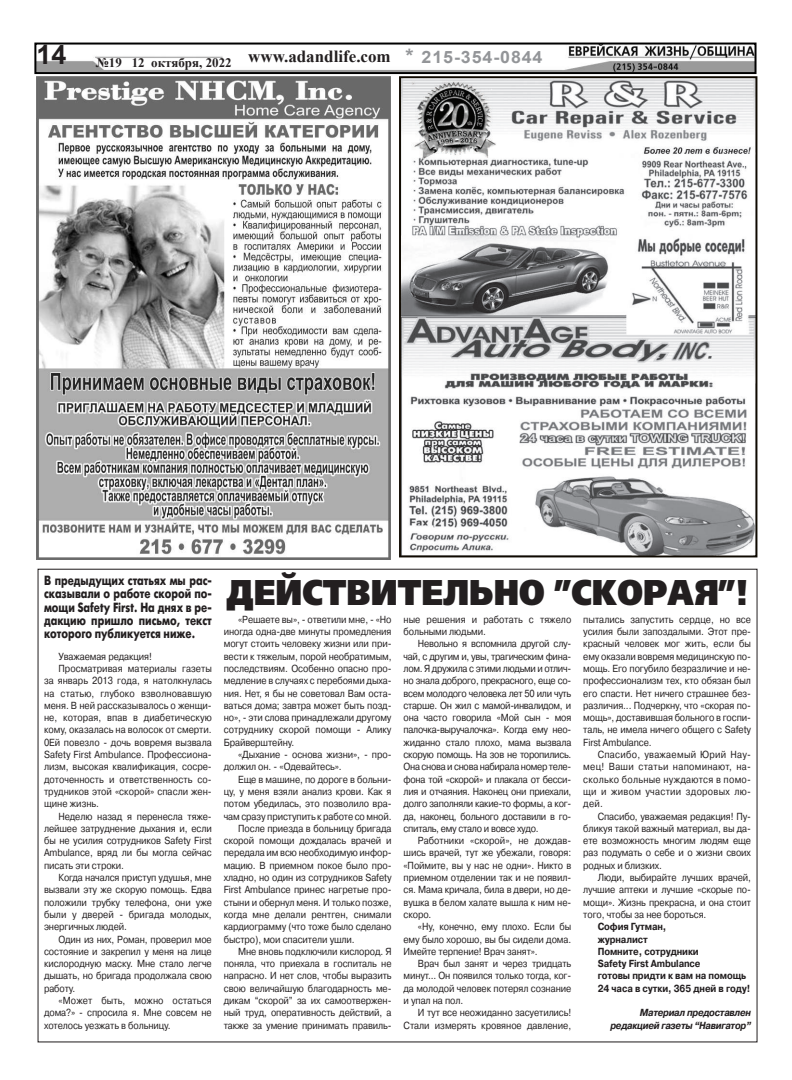
<style>
.page{position:relative;width:792px;height:1080px;background:#fff}
.page>*{position:absolute;margin:0;border:0;box-sizing:border-box;transform-origin:0 0}
.t1{font:35.7px "Free Set Black C";color:#231f20;scale:.87 1}
.t2{font:700 17px "Arial";letter-spacing:.05em;color:#939598;scale:1.05 1}
.t3{font:700 13.3px/13.3px "Futuris C";color:#231f20;text-align:justify;scale:.78 1}
.t4{font:700 13px "Times New Roman";color:#231f20}
.t5{font:500 10.2px/12.3px "Pragmatica C";letter-spacing:-.01em;color:#231f20;text-align:justify;scale:.89 1}
.t6{font:700 10.2px/12.3px "Pragmatica C";letter-spacing:-.01em;color:#231f20;scale:.89 1}
.t7{font:500 10.2px "Pragmatica C";letter-spacing:.01em;color:#231f20;scale:.89 1}
.t8{font:italic 700 10.2px/12.3px "Pragmatica C";letter-spacing:-.03em;color:#231f20;text-align:right;scale:.89 1}
.s1{font-size:20px}
</style>
<div class="page">
<img style="left:37px;top:46px;width:717px;height:25px">
<div style="left:34px;top:43px;width:723px;height:31px;border:2px solid #000"></div>
<img style="left:37px;top:76px;width:354px;height:484px">
<img style="left:402px;top:79px;width:352px;height:475px">
<div style="left:399px;top:76px;width:358px;height:481px;border:2px solid #0f0900"></div>
<p class="t4" style="left:36px;top:53px;width:356px"><sup>14</sup> №19 12 октября, 2022 <sup>www.adandlife.com</sup></p>
<h2 class="t2" style="left:406px;top:45px;width:132px"><span class="s1">*</span> 215-354-0844</h2>
<h3 class="t3" style="left:44px;top:574px;width:217px">В предыдущих статьях мы рас&shy;сказывали о работе скорой по&shy;мощи Safety First. На днях в ре&shy;дакцию пришло письмо, текст которого публикуется ниже.</h3>
<p class="t5" style="left:58px;top:650px;width:106px">Уважаемая редакция!</p>
<p class="t5" style="left:58px;top:662px;width:174px">Просматривая материалы газеты</p>
<p class="t5" style="left:44px;top:675px;width:190px">за январь 2013 года, я натолкнулась</p>
<p class="t7" style="left:44px;top:687px;width:190px">на статью, глубоко взволновавшую</p>
<p class="t5" style="left:44px;top:699px;width:190px">меня. В ней рассказывалось о женщи-</p>
<p class="t7" style="left:44px;top:712px;width:190px">не, которая, впав в диабетическую</p>
<p class="t5" style="left:44px;top:724px;width:190px">кому, оказалась на волосок от смерти.</p>
<p class="t5" style="left:44px;top:736px;width:190px">0Ей повезло - дочь вовремя вызвала</p>
<p class="t5" style="left:44px;top:748px;width:190px">Safety First Ambulance. Профессиона-</p>
<p class="t5" style="left:44px;top:761px;width:190px">лизм, высокая квалификация, сосре-</p>
<p class="t5" style="left:44px;top:773px;width:190px">доточенность и ответственность со-</p>
<p class="t5" style="left:44px;top:785px;width:190px">трудников этой «скорой» спасли жен-</p>
<p class="t5" style="left:44px;top:798px;width:63px">щине жизнь.</p>
<p class="t5" style="left:58px;top:810px;width:174px">Неделю назад я перенесла тяже-</p>
<p class="t5" style="left:44px;top:822px;width:190px">лейшее затруднение дыхания и, если</p>
<p class="t5" style="left:44px;top:835px;width:190px">бы не усилия сотрудников Safety First</p>
<p class="t5" style="left:44px;top:847px;width:190px">Ambulance, вряд ли бы могла сейчас</p>
<p class="t5" style="left:44px;top:859px;width:91px">писать эти строки.</p>
<p class="t5" style="left:58px;top:871px;width:174px">Когда начался приступ удушья, мне</p>
<p class="t5" style="left:44px;top:884px;width:190px">вызвали эту же скорую помощь. Едва</p>
<p class="t5" style="left:44px;top:896px;width:190px">положили трубку телефона, они уже</p>
<p class="t5" style="left:44px;top:908px;width:190px">были у дверей - бригада молодых,</p>
<p class="t5" style="left:44px;top:921px;width:95px">энергичных людей.</p>
<p class="t5" style="left:58px;top:933px;width:174px">Один из них, Роман, проверил мое</p>
<p class="t5" style="left:44px;top:945px;width:190px">состояние и закрепил у меня на лице</p>
<p class="t5" style="left:44px;top:958px;width:190px">кислородную маску. Мне стало легче</p>
<p class="t5" style="left:44px;top:970px;width:190px">дышать, но бригада продолжала свою</p>
<p class="t5" style="left:44px;top:982px;width:37px">работу.</p>
<p class="t7" style="left:58px;top:995px;width:174px">«Может быть, можно остаться</p>
<p class="t5" style="left:44px;top:1007px;width:190px">дома?» - спросила я. Мне совсем не</p>
<p class="t5" style="left:44px;top:1019px;width:144px">хотелось уезжать в больницу.</p>
<h1 class="t1" style="left:226px;top:572px;width:602px">ДЕЙСТВИТЕЛЬНО ”СКОРАЯ”!</h1>
<p class="t5" style="left:224px;top:613px;width:190px;text-indent:14px">«Решаете вы», - ответили мне, - «Но иногда одна-две минуты промедления могут стоить человеку жизни или при&shy;вести к тяжелым, порой необратимым, последствиям. Особенно опасно про&shy;медление в случаях с перебоями дыха&shy;ния. Нет, я бы не советовал Вам оста&shy;ваться дома; завтра может быть позд&shy;но», - эти слова принадлежали другому сотруднику скорой помощи - Алику Брайверштейну.</p>
<p class="t5" style="left:224px;top:748px;width:190px;text-indent:14px">«Дыхание - основа жизни», - про&shy;должил он. - «Одевайтесь».</p>
<p class="t5" style="left:238px;top:773px;width:174px">Еще в машине, по дороге в больни-</p>
<p class="t5" style="left:224px;top:785px;width:190px">цу, у меня взяли анализ крови. Как я</p>
<p class="t5" style="left:224px;top:798px;width:190px">потом убедилась, это позволило вра-</p>
<p class="t5" style="left:224px;top:810px;width:190px">чам сразу приступить к работе со мной.</p>
<p class="t5" style="left:238px;top:822px;width:174px">После приезда в больницу бригада</p>
<p class="t5" style="left:224px;top:835px;width:190px">скорой помощи дождалась врачей и</p>
<p class="t5" style="left:224px;top:847px;width:190px">передала им всю необходимую инфор-</p>
<p class="t5" style="left:224px;top:859px;width:190px">мацию. В приемном покое было про-</p>
<p class="t5" style="left:224px;top:871px;width:190px">хладно, но один из сотрудников Safety</p>
<p class="t5" style="left:224px;top:884px;width:190px">First Ambulance принес нагретые про-</p>
<p class="t5" style="left:224px;top:896px;width:190px">стыни и обернул меня. И только позже,</p>
<p class="t5" style="left:224px;top:908px;width:190px">когда мне делали рентген, снимали</p>
<p class="t5" style="left:224px;top:921px;width:190px">кардиограмму (что тоже было сделано</p>
<p class="t5" style="left:224px;top:933px;width:149px">быстро), мои спасители ушли.</p>
<p class="t5" style="left:238px;top:945px;width:174px">Мне вновь подключили кислород. Я</p>
<p class="t5" style="left:224px;top:958px;width:190px">поняла, что приехала в госпиталь не</p>
<p class="t5" style="left:224px;top:970px;width:190px">напрасно. И нет слов, чтобы выразить</p>
<p class="t5" style="left:224px;top:982px;width:190px">свою величайшую благодарность ме-</p>
<p class="t5" style="left:224px;top:994px;width:190px">дикам “скорой” за их самоотвержен-</p>
<p class="t5" style="left:224px;top:1007px;width:190px">ный труд, оперативность действий, а</p>
<p class="t5" style="left:224px;top:1019px;width:190px">также за умение принимать правиль-</p>
<p class="t5" style="left:404px;top:613px;width:190px">ные решения и работать с тяжело больными людьми.</p>
<p class="t5" style="left:404px;top:638px;width:190px;text-indent:14px">Невольно я вспомнила другой слу&shy;чай, с другим и, увы, трагическим фина&shy;лом. Я дружила с этими людьми и отлич&shy;но знала доброго, прекрасного, еще со&shy;всем молодого человека лет 50 или чуть старше. Он жил с мамой-инвалидом, и она часто говорила «Мой сын - моя палочка-выручалочка». Когда ему нео&shy;жиданно стало плохо, мама вызвала скорую помощь. На зов не торопились.<br>Она снова и снова набирала номер теле&shy;фона той «скорой» и плакала от бесси&shy;лия и отчаяния. Наконец они приехали, долго заполняли какие-то формы, а ког&shy;да, наконец, больного доставили в го&shy;спиталь, ему стало и вовсе худо.</p>
<p class="t5" style="left:404px;top:835px;width:190px;text-indent:14px">Работники «скорой», не дождав&shy;шись врачей, тут же убежали, говоря: «Поймите, вы у нас не одни». Никто в приемном отделении так и не появил&shy;ся. Мама кричала, била в двери, но де&shy;вушка в белом халате вышла к ним не&shy;скоро.</p>
<p class="t5" style="left:404px;top:921px;width:190px;text-indent:14px">«Ну, конечно, ему плохо. Если бы ему было хорошо, вы бы сидели дома.<br>Имейте терпение! Врач занят».</p>
<p class="t5" style="left:404px;top:958px;width:190px;text-indent:14px">Врач был занят и через тридцать минут... Он появился только тогда, ког&shy;да молодой человек потерял сознание и упал на пол.</p>
<p class="t5" style="left:404px;top:1007px;width:190px;text-align:right">И тут все неожиданно засуетились!<br>Стали измерять кровяное давление,</p>
<p class="t5" style="left:583px;top:613px;width:190px">пытались запустить сердце, но все усилия были запоздалыми. Этот пре&shy;красный человек мог жить, если бы ему оказали вовремя медицинскую по&shy;мощь. Его погубило безразличие и не&shy;профессионализм тех, кто обязан был его спасти. Нет ничего страшнее без&shy;различия... Подчеркну, что «скорая по&shy;мощь», доставившая больного в госпи&shy;таль, не имела ничего общего с Safety First Ambulance.</p>
<p class="t5" style="left:583px;top:748px;width:190px;text-indent:14px">Спасибо, уважаемый Юрий Нау&shy;мец! Ваши статьи напоминают, на&shy;сколько больные нуждаются в помо&shy;щи и живом участии здоровых лю&shy;дей.</p>
<p class="t5" style="left:583px;top:810px;width:190px;text-indent:14px">Спасибо, уважаемая редакция! Пу&shy;бликуя такой важный материал, вы да&shy;ете возможность многим людям еще раз подумать о себе и о жизни своих родных и близких.</p>
<p class="t5" style="left:583px;top:871px;width:190px;text-indent:14px">Люди, выбирайте лучших врачей, лучшие аптеки и лучшие «скорые по&shy;мощи». Жизнь прекрасна, и она стоит того, чтобы за нее бороться.</p>
<p class="t6" style="left:598px;top:921px;width:173px">София Гутман,<br>журналист<br>Помните, сотрудники<br>Safety First Ambulance<br>готовы придти к вам на помощь<br>24 часа в сутки, 365 дней в году!</p>
<p class="t8" style="left:610px;top:1007px;width:159px">Материал предоставлен редакцией газеты “Навигатор”</p>
</div>
